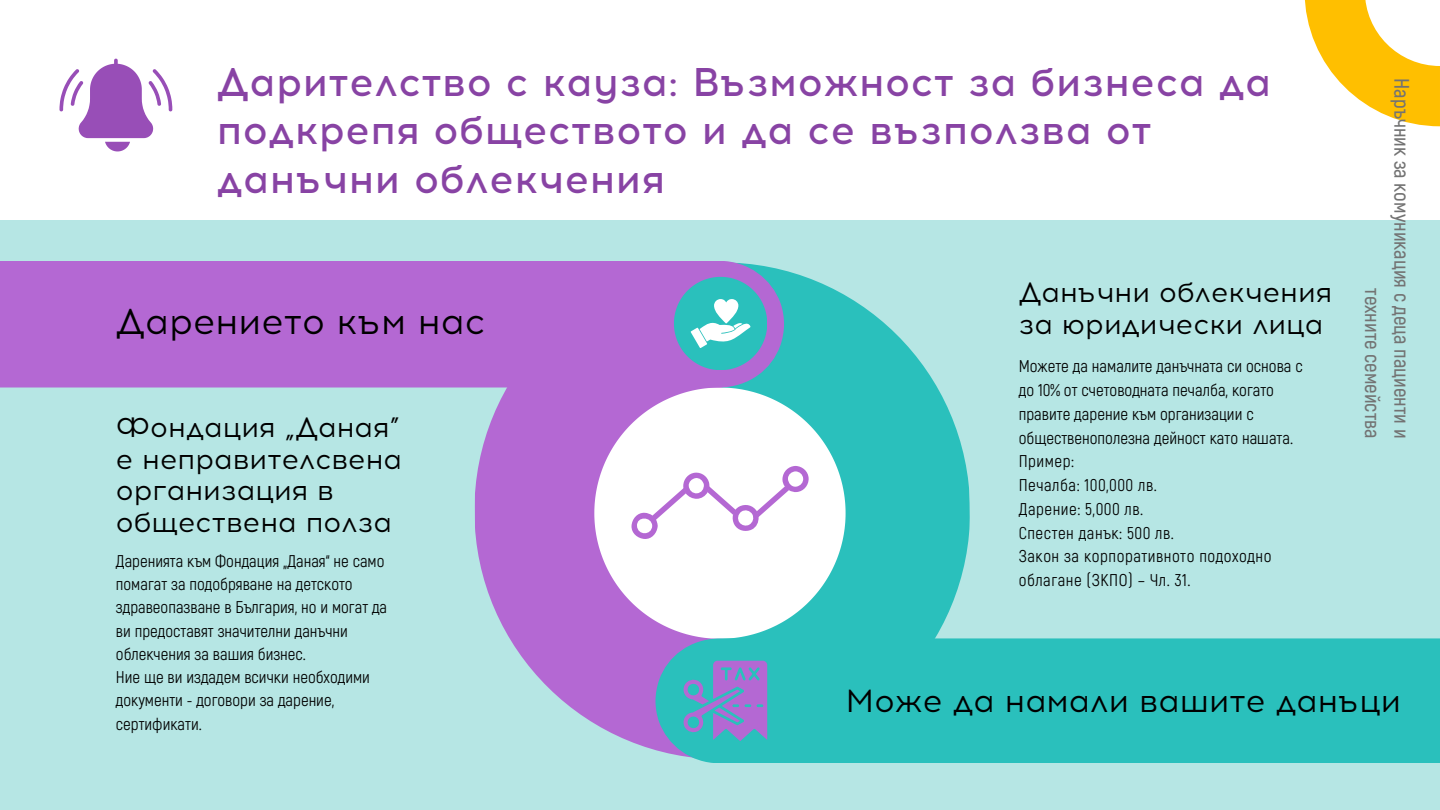
<style>
.page{position:relative;width:1440px;height:810px;background:#b6e6e4}
.page>*{position:absolute;margin:0;border:0;box-sizing:border-box;transform-origin:0 0}
.t1{font:500 40px/48.8px "Acrom";letter-spacing:.01em;color:#8843a4}
.t2{font:36px "Acrom";color:#000}
.t3{font:32px "Acrom";color:#000}
.t4{font:28px/31.5px "Acrom";color:#000}
.t5{font:600 21px/29.2px "Akrobat";color:#737373;text-align:right}
.t6{font:17px/23.2px "Akrobat";color:#000}
.t7{font:17px/23.7px "Akrobat";letter-spacing:.03em;color:#000}
</style>
<div class="page">
<div style="left:0;top:0;width:1440px;height:219px;background:#fff"></div>
<svg style="left:1305px;top:0;width:135px;height:126px"></svg>
<svg style="left:784px;top:270px;width:186px;height:368px;fill:#2ac0bc"></svg>
<svg style="left:474px;top:388px;width:182px;height:363px;fill:#b468d3"></svg>
<svg style="left:594px;top:388px;width:252px;height:251px;background:#d8e2f0"></svg>
<div style="left:0;top:261px;width:784px;height:127px;background:#b468d3"></div>
<div style="left:656px;top:638px;width:784px;height:125px;background:#2ac0bc"></div>
<svg style="left:631px;top:466px;width:178px;height:73px;background:#f3e7f8"></svg>
<svg style="left:59px;top:59px;width:113px;height:92px"></svg>
<svg style="left:674px;top:277px;width:93px;height:93px;background:#64b6ca"></svg>
<svg style="left:681px;top:661px;width:86px;height:80px;background:#798dc9"></svg>
<p class="t1" style="left:217px;top:57px;width:1056px">Дарителство с кауза: Възможност за бизнеса да подкрепя обществото и да се възползва от данъчни облекчения</p>
<p class="t5" style="left:1416px;top:78px;width:362px;rotate:90deg">Наръчник за комуникация с деца пациенти и техните семейства</p>
<p class="t4" style="left:1019px;top:277px;width:315px">Данъчни облекчения за юридически лица</p>
<p class="t2" style="left:116px;top:300px;width:371px">Дарението към нас</p>
<h2 class="t6" style="left:1019px;top:355px;width:286px;line-height:23.7px">Можете да намалите данъчната си основа с до 10% от счетоводната печалба, когато правите дарение към организации с общественополезна дейност като нашата.</h2>
<p class="t6" style="left:1019px;top:450px;width:57px">Пример:</p>
<p class="t7" style="left:1019px;top:474px;width:140px">Печалба: 100,000 лв.</p>
<p class="t7" style="left:1019px;top:498px;width:126px">Дарение: 5,000 лв.</p>
<p class="t7" style="left:1019px;top:521px;width:157px">Спестен данък: 500 лв.</p>
<p class="t7" style="left:1019px;top:545px;width:254px">Закон за корпоративното подоходно облагане (ЗКПО) – Чл. 31.</p>
<h4 class="t4" style="left:116px;top:412px;width:288px">Фондация „Даная” е неправителсвена организация в обществена полза</h4>
<h1 class="t6" style="left:116px;top:550px;width:273px">Даренията към Фондация „Даная“ не само помагат за подобряване на детското здравеопазване в България, но и могат да ви предоставят значителни данъчни облекчения за вашия бизнес.</h1>
<h5 class="t6" style="left:116px;top:666px;width:256px">Ние ще ви издадем всички необходими документи - договори за дарение, сертификати.</h5>
<p class="t3" style="left:846px;top:682px;width:557px">Може да намали вашите данъци</p>
</div>
